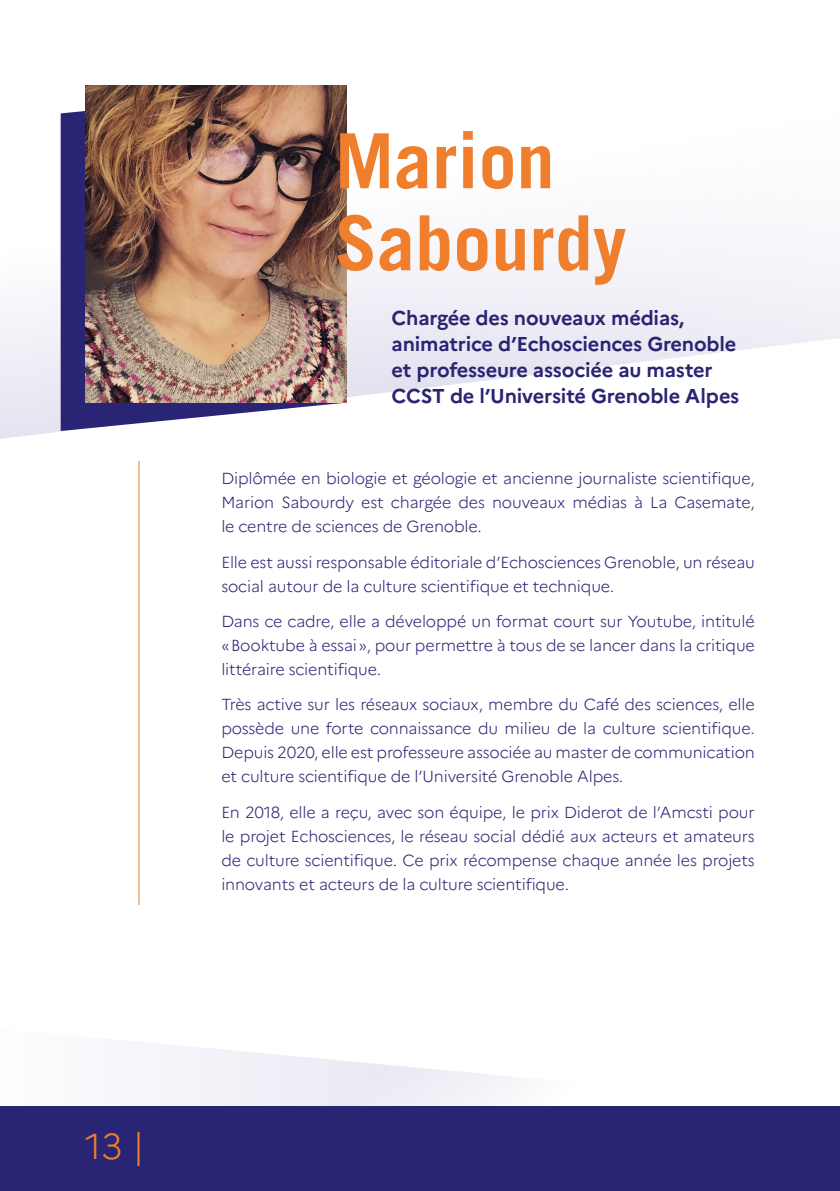
<style>
.page{position:relative;width:840px;height:1191px;background:#fff}
.page>*{position:absolute;margin:0;border:0;box-sizing:border-box;transform-origin:0 0}
.t1{font:700 76px/82px "Trade Gothic LT Std";color:#ef7e2d}
.t2{font:300 36px "Marianne";color:#ef7e2d}
.t3{font:700 20px/26px "Marianne";letter-spacing:-.01em;color:#292574}
.t4{font:300 16px/24px "Marianne";letter-spacing:-.01em;color:#292574;text-align:justify}
</style>
<div class="page">
<svg style="left:0;top:85px;width:839px;height:354px"></svg>
<svg style="left:166px;top:1045px;width:345px;height:61px"></svg>
<div style="left:0;top:1106px;width:839px;height:85px;background:#292574"></div>
<svg style="left:61px;top:85px;width:285px;height:346px;fill:#292574"></svg>
<hr style="left:138px;top:461px;width:1px;height:444px;background:#ef7e2d">
<img style="left:85px;top:85px;width:261px;height:318px">
<h1 class="t1" style="left:334px;top:119px;width:293px">Marion<br>Sabourdy</h1>
<p class="t3" style="left:391px;top:304px;width:349px">Chargée des nouveaux médias, animatrice d’Echosciences Grenoble et professeure associée au master CCST de l’Université Grenoble Alpes</p>
<p class="t4" style="left:221px;top:466px;width:534px">Diplômée en biologie et géologie et ancienne journaliste scientifique, Marion Sabourdy est chargée des nouveaux médias à La Casemate, le centre de sciences de Grenoble.</p>
<p class="t4" style="left:221px;top:550px;width:534px">Elle est aussi responsable éditoriale d’Echosciences Grenoble, un réseau social autour de la culture scientifique et technique.</p>
<p class="t4" style="left:221px;top:609px;width:534px">Dans ce cadre, elle a développé un format court sur Youtube, intitulé «Booktube à essai», pour permettre à tous de se lancer dans la critique littéraire scientifique.</p>
<p class="t4" style="left:221px;top:692px;width:534px">Très active sur les réseaux sociaux, membre du Café des sciences, elle possède une forte connaissance du milieu de la culture scientifique.<br>Depuis 2020, elle est professeure associée au master de communication et culture scientifique de l’Université Grenoble Alpes.</p>
<p class="t4" style="left:221px;top:800px;width:534px">En 2018, elle a reçu, avec son équipe, le prix Diderot de l’Amcsti pour le projet Echosciences, le réseau social dédié aux acteurs et amateurs de culture scientifique. Ce prix récompense chaque année les projets innovants et acteurs de la culture scientifique.</p>
<h2 class="t2" style="left:85px;top:1123px;width:61px">13 |</h2>
</div>
